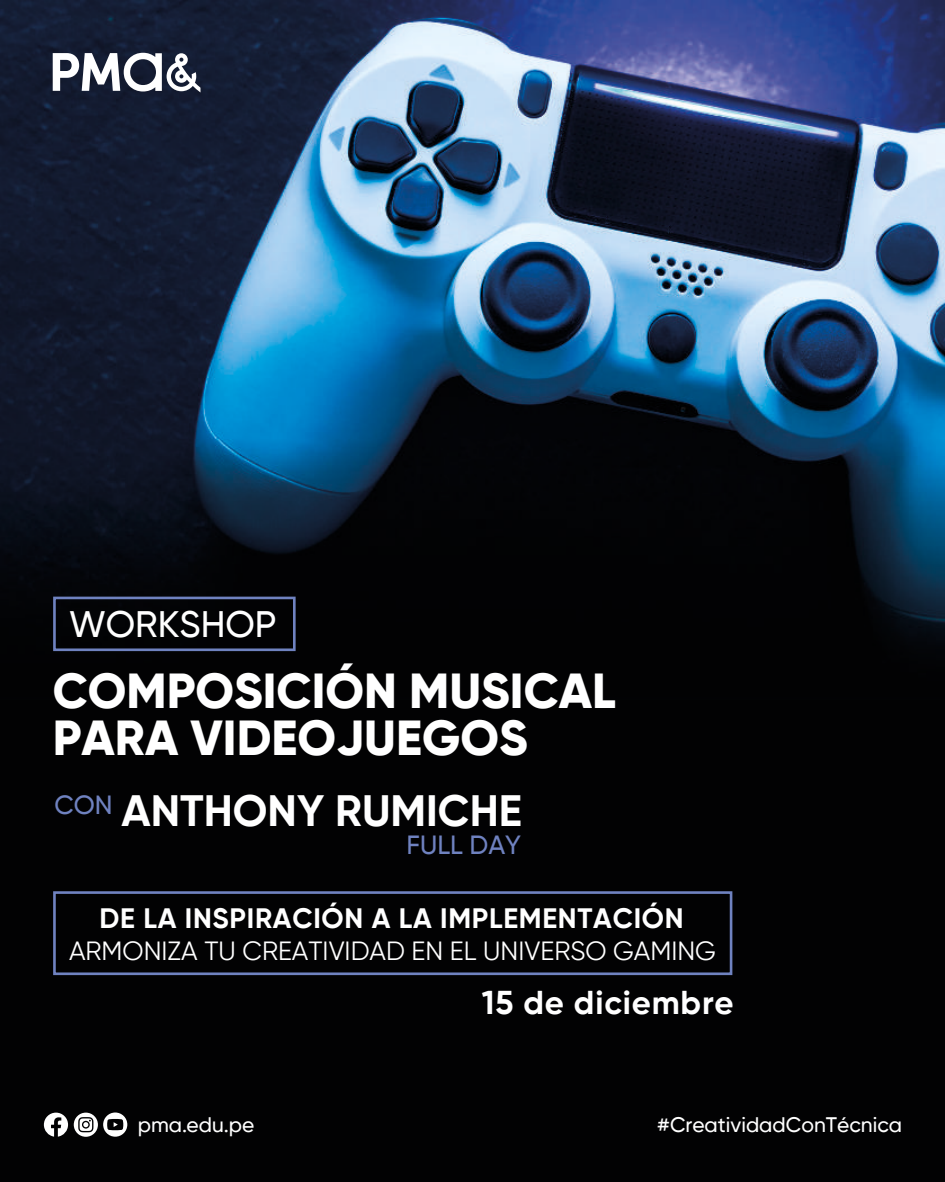
<style>
.page{position:relative;width:945px;height:1182px;background:#fff}
.page>*{position:absolute;margin:0;border:0;box-sizing:border-box;transform-origin:0 0}
.t1{font:800 49px/47.2px "Gilroy";color:#fff}
.t2{font:700 43.75px "Gilroy";color:#fff}
.t3{font:500 36.75px "Gilroy";color:#fff}
.t4{font:700 32.9px "Gilroy";letter-spacing:.025em;color:#fff}
.t5{font:700 28px "Gilroy";letter-spacing:.025em;color:#fff}
.t6{font:26.25px "Gilroy";color:#fff}
.t7{font:500 26.25px "Gilroy";color:#6f82c0}
.t8{font:500 21px "Gilroy";color:#fff}
</style>
<div class="page">
<img style="left:0;top:0;width:945px;height:700px">
<div style="left:0;top:700px;width:945px;height:481px;background:#020203"></div>
<svg style="left:53px;top:53px;width:147px;height:39px"></svg>
<div style="left:53px;top:596px;width:243px;height:55px;border:3px solid #6f82c0"></div>
<div style="left:53px;top:891px;width:679px;height:83px;border:3px solid #6f82c0"></div>
<svg style="left:74px;top:1112px;width:53px;height:24px"></svg>
<svg style="left:44px;top:1112px;width:24px;height:24px"></svg>
<h3 class="t3" style="left:69px;top:601px;width:209px">WORKSHOP</h3>
<h1 class="t1" style="left:53px;top:666px;width:565px">COMPOSICIÓN MUSICAL<br>PARA VIDEOJUEGOS</h1>
<p class="t7" style="left:54px;top:788px;width:60px">CON</p>
<h2 class="t2" style="left:122px;top:783px;width:402px">ANTHONY RUMICHE</h2>
<p class="t7" style="left:407px;top:828px;width:116px">FULL DAY</p>
<p class="t5" style="left:100px;top:900px;width:585px">DE LA INSPIRACIÓN A LA IMPLEMENTACIÓN</p>
<p class="t6" style="left:69px;top:934px;width:648px">ARMONIZA TU CREATIVIDAD EN EL UNIVERSO GAMING</p>
<p class="t4" style="left:482px;top:981px;width:253px">15 de diciembre</p>
<p class="t8" style="left:138px;top:1111px;width:118px">pma.edu.pe</p>
<p class="t8" style="left:657px;top:1111px;width:246px">#CreatividadConTécnica</p>
</div>
